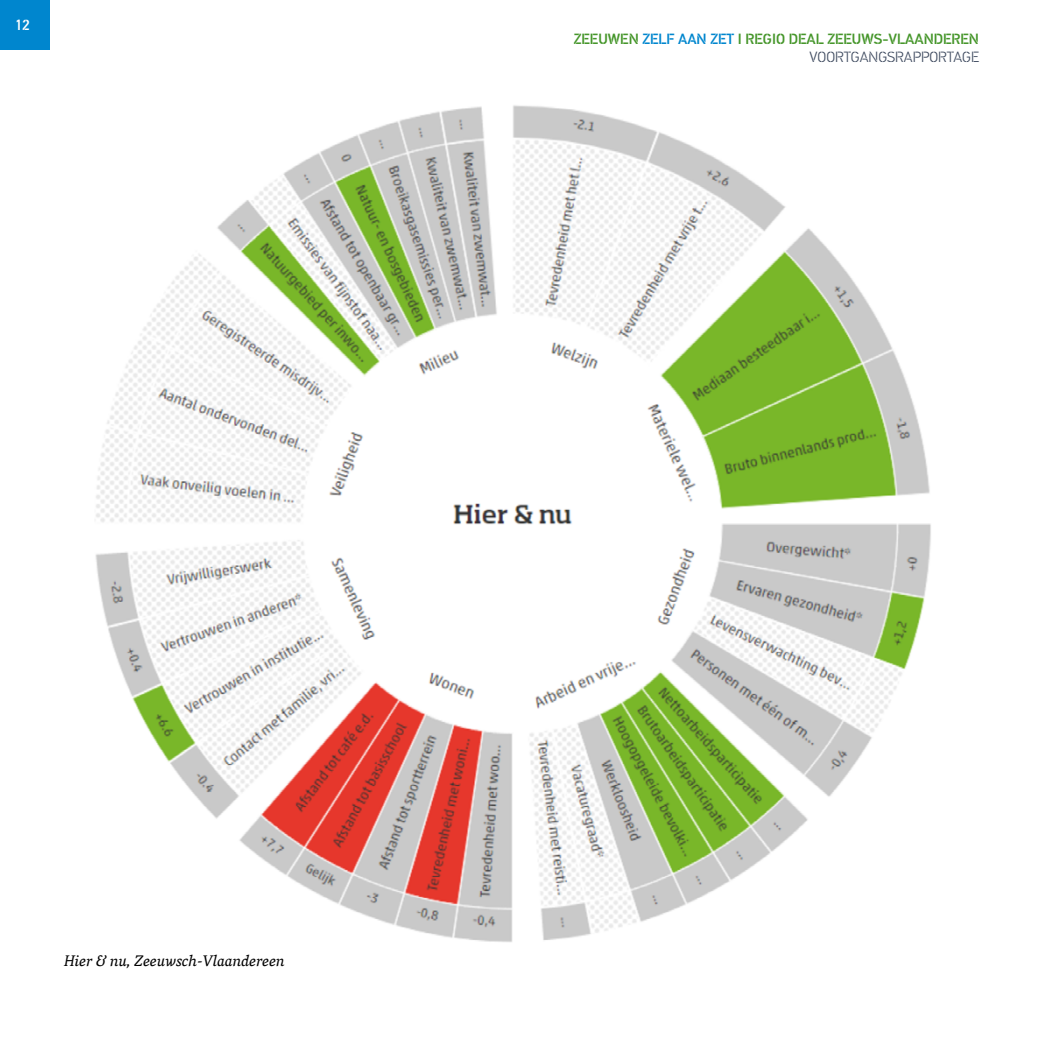
<style>
.page{position:relative;width:1042px;height:1042px;background:#fff}
.page>*{position:absolute;margin:0;border:0;box-sizing:border-box;transform-origin:0 0}
.onderschrift{font:italic 15.75px "Vesper Pro";color:#000}
.t1{font:500 14.88px/17.8px "PF Din Stencil";color:#46962b;text-align:right}
.t2{font:500 14.88px "PF Din Stencil";color:#fff}
.s1{color:#0086ce}
.s2{font-weight:300;color:#3d495e}
</style>
<div class="page">
<div style="left:0;top:0;width:50px;height:50px;background:#0086ce"></div>
<img style="left:95px;top:105px;width:836px;height:837px">
<p class="t2" style="left:16px;top:16px;width:15px">12</p>
<p class="t1" style="left:574px;top:31px;width:407px">ZEEUWEN <span class="s1">ZELF AAN ZET</span> I REGIO DEAL ZEEUWS-VLAANDEREN<br><span class="s2">VOORTGANGSRAPPORTAGE</span></p>
<p class="onderschrift" style="left:63px;top:949px;width:222px">Hier &amp; nu, Zeeuwsch-Vlaandereen</p>
</div>
